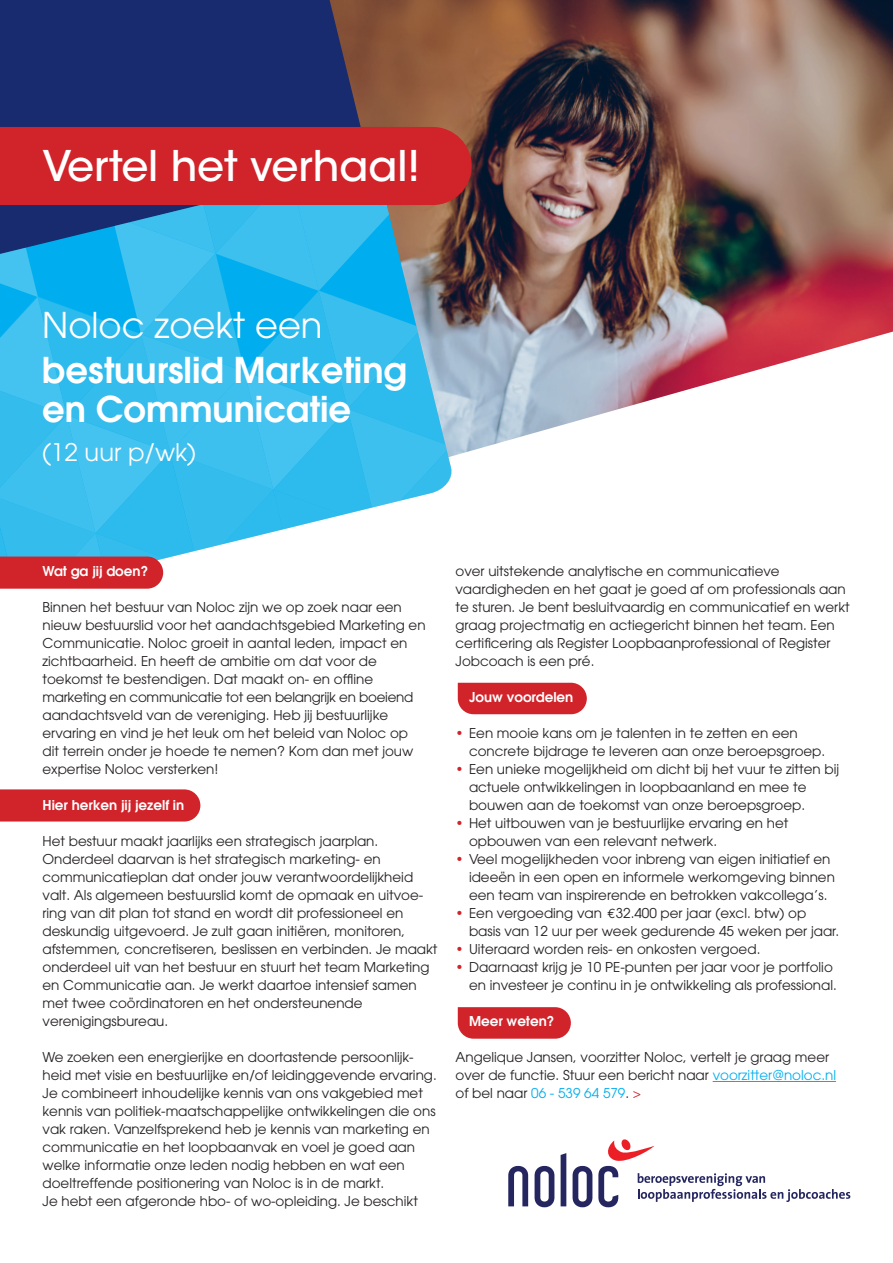
<style>
.page{position:relative;width:893px;height:1263px;background:#fff}
.page>*{position:absolute;margin:0;border:0;box-sizing:border-box;transform-origin:0 0}
.t1{font:500 42px "ITC Avant Garde Std";color:#fff}
.t2{font:600 35.4px/39px "Avant Garde";color:#fff}
.t3{font:35.4px "Avant Garde";color:#fff}
.t4{font:24.15px "Avant Garde";color:#fff}
.t5{font:13.5px/18px "Avant Garde";color:#231f20}
.t6{font:600 13.5px "Avant Garde";color:#fff}
.s1{color:#d1232a}
.s2{font-family:"Euro Mono"}
.s3{color:#00aeef}
</style>
<div class="page">
<img style="left:425px;top:0;width:468px;height:451px">
<svg style="left:0;top:0;width:425px;height:127px;background:#2c3264"></svg>
<svg style="left:0;top:127px;width:472px;height:462px;background:#689ec0"></svg>
<div style="left:0;top:789px;width:200px;height:32px;background:#d1232a"></div>
<div style="left:458px;top:683px;width:129px;height:31px;background:#d1232a"></div>
<svg style="left:458px;top:1007px;width:113px;height:32px;background:#d33036"></svg>
<hr style="left:713px;top:1081px;width:123px;height:1px;background:#00aeef">
<svg style="left:535px;top:1166px;width:19px;height:41px"></svg>
<svg style="left:561px;top:1153px;width:5px;height:53px"></svg>
<svg style="left:573px;top:1166px;width:19px;height:41px"></svg>
<svg style="left:508px;top:1166px;width:20px;height:40px"></svg>
<svg style="left:598px;top:1139px;width:252px;height:68px"></svg>
<h1 class="t1" style="left:43px;top:140px;width:379px">Vertel het verhaal!</h1>
<h2 class="t3" style="left:42px;top:304px;width:282px">Noloc zoekt een</h2>
<h2 class="t2" style="left:42px;top:350px;width:366px">bestuurslid Marketing en Communicatie</h2>
<h3 class="t4" style="left:42px;top:438px;width:156px">(12 uur p/wk)</h3>
<p class="t6" style="left:43px;top:562px;width:107px">Wat ga jij doen?</p>
<p class="t5" style="left:43px;top:598px;width:385px">Binnen het bestuur van Noloc zijn we op zoek naar een nieuw bestuurslid voor het aandachtsgebied Marketing en Communicatie. Noloc groeit in aantal leden, impact en zichtbaarheid. En heeft de ambitie om dat voor de toekomst te bestendigen. Dat maakt on- en offline marketing en communicatie tot een belangrijk en boeiend aandachtsveld van de vereniging. Heb jij bestuurlijke ervaring en vind je het leuk om het beleid van Noloc op dit terrein onder je hoede te nemen? Kom dan met jouw expertise Noloc versterken!</p>
<p class="t6" style="left:43px;top:796px;width:143px">Hier herken jij jezelf in</p>
<p class="t5" style="left:43px;top:832px;width:396px">Het bestuur maakt jaarlijks een strategisch jaarplan.<br>Onderdeel daarvan is het strategisch marketing- en communicatieplan dat onder jouw verantwoordelijkheid valt. Als algemeen bestuurslid komt de opmaak en uitvoe&shy;ring van dit plan tot stand en wordt dit professioneel en deskundig uitgevoerd. Je zult gaan initiëren, monitoren, afstemmen, concretiseren, beslissen en verbinden. Je maakt onderdeel uit van het bestuur en stuurt het team Marketing en Communicatie aan. Je werkt daartoe intensief samen met twee coördinatoren en het ondersteunende verenigingsbureau.</p>
<p class="t5" style="left:43px;top:1048px;width:396px">We zoeken een energierijke en doortastende persoonlijk&shy;heid met visie en bestuurlijke en/of leidinggevende ervaring.<br>Je combineert inhoudelijke kennis van ons vakgebied met kennis van politiek-maatschappelijke ontwikkelingen die ons vak raken. Vanzelfsprekend heb je kennis van marketing en communicatie en het loopbaanvak en voel je goed aan welke informatie onze leden nodig hebben en wat een doeltreffende positionering van Noloc is in de markt.<br>Je hebt een afgeronde hbo- of wo-opleiding. Je beschikt</p>
<p class="t5" style="left:455px;top:562px;width:396px">over uitstekende analytische en communicatieve vaardigheden en het gaat je goed af om professionals aan te sturen. Je bent besluitvaardig en communicatief en werkt graag projectmatig en actiegericht binnen het team. Een certificering als Register Loopbaanprofessional of Register Jobcoach is een pré.</p>
<p class="t6" style="left:469px;top:688px;width:106px">Jouw voordelen</p>
<p class="t5" style="left:469px;top:724px;width:358px;text-indent:-14px"><span class="s1">•</span> Een mooie kans om je talenten in te zetten en een concrete bijdrage te leveren aan onze beroepsgroep.</p>
<p class="t5" style="left:469px;top:760px;width:372px;text-indent:-14px"><span class="s1">•</span> Een unieke mogelijkheid om dicht bij het vuur te zitten bij actuele ontwikkelingen in loopbaanland en mee te bouwen aan de toekomst van onze beroepsgroep.</p>
<p class="t5" style="left:469px;top:814px;width:321px;text-indent:-14px"><span class="s1">•</span> Het uitbouwen van je bestuurlijke ervaring en het opbouwen van een relevant netwerk.</p>
<p class="t5" style="left:469px;top:850px;width:367px;text-indent:-14px"><span class="s1">•</span> Veel mogelijkheden voor inbreng van eigen initiatief en ideeën in een open en informele werkomgeving binnen een team van inspirerende en betrokken vakcollega’s.</p>
<p class="t5" style="left:469px;top:904px;width:372px;text-indent:-14px"><span class="s1">•</span> Een vergoeding van <span class="s2">€</span>32.400 per jaar (excl. btw) op basis van 12 uur per week gedurende 45 weken per jaar.</p>
<p class="t5" style="left:455px;top:940px;width:306px"><span class="s1">•</span> Uiteraard worden reis- en onkosten vergoed.</p>
<p class="t5" style="left:455px;top:958px;width:383px;text-align:right"><span class="s1">•</span> Daarnaast krijg je 10 PE-punten per jaar voor je portfolio en investeer je continu in je ontwikkeling als professional.</p>
<p class="t6" style="left:469px;top:1012px;width:87px">Meer weten?</p>
<p class="t5" style="left:455px;top:1048px;width:382px">Angelique Jansen, voorzitter Noloc, vertelt je graag meer over de functie. Stuur een bericht naar <span class="s3">voorzitter@noloc.nl </span>of bel naar <span class="s3">06 - 539 64 579</span>. <span class="s1">&gt;</span></p>
</div>
